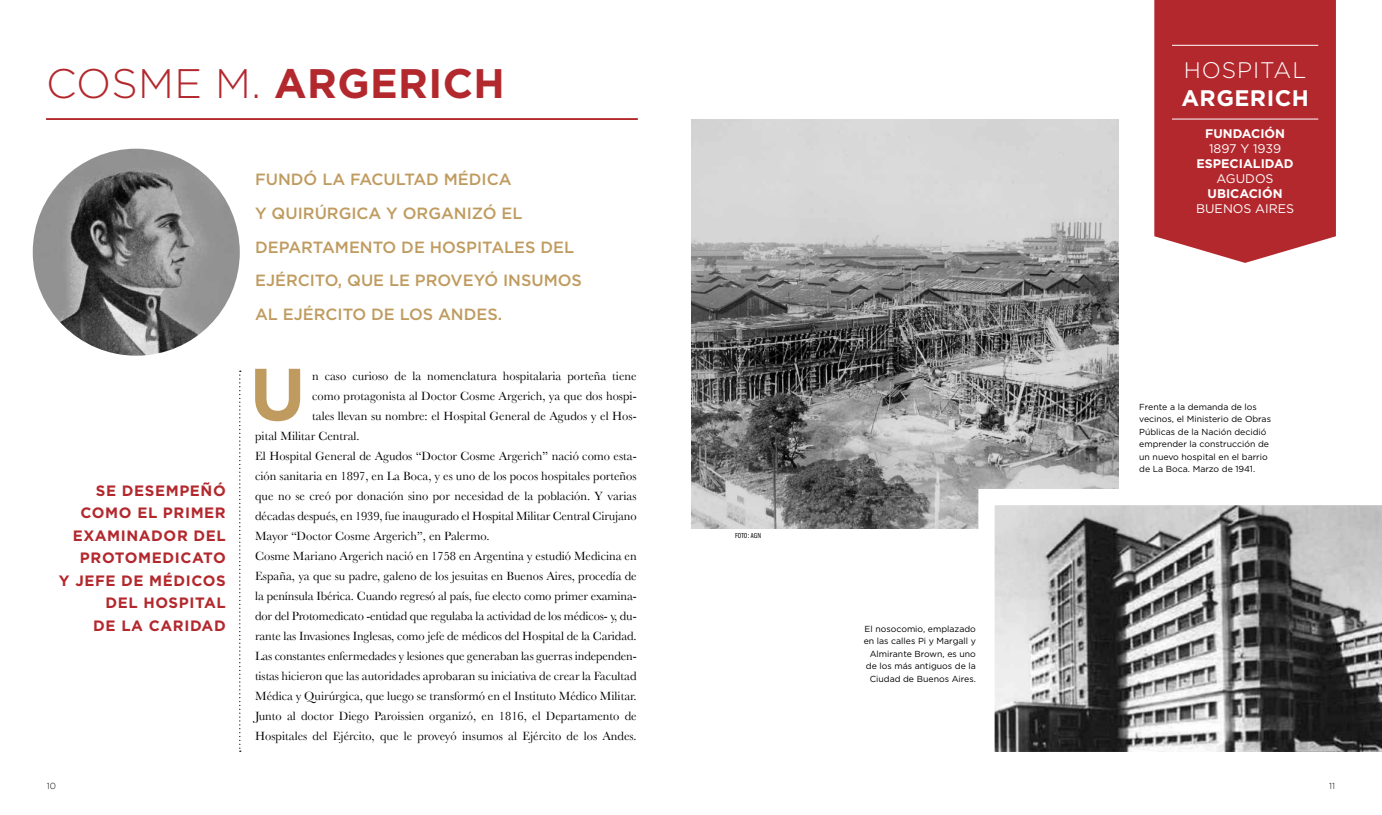
<style>
.page{position:relative;width:1382px;height:815px;background:#fff}
.page>*{position:absolute;margin:0;border:0;box-sizing:border-box;transform-origin:0 0}
.t1{font:700 73.88px "Gotham";color:#bf9b5f}
.t2{font:300 41.25px "Gotham";color:#b3282d}
.t3{font:700 41.25px "Gotham";color:#b3282d}
.t4{font:300 22.5px "Gotham";letter-spacing:.04em;color:#fff}
.t5{font:700 22.5px "Gotham";color:#fff}
.t6{font:500 16.25px/33.8px "Gotham";color:#bf9b5f}
.t7{font:700 15px/22.5px "Gotham";letter-spacing:.04em;color:#b3282d;text-align:right}
.t8{font:12.5px "Baskerville";color:#000}
.t9{font:700 12.5px "Gotham";color:#fff}
.t10{font:12.5px "Gotham";letter-spacing:-.005em;color:#fff}
.t11{font:8.75px/12.5px "Gotham";color:#000}
.t12{font:300 8.75px "Gotham";color:#000}
.t13{font:7.5px "Franklin Gothic Book Cmpr";letter-spacing:.025em;color:#000}
.s1{font-weight:700}
</style>
<div class="page">
<div style="left:1154px;top:0;width:182px;height:263px;background:#b3282d"></div>
<img style="left:691px;top:119px;width:428px;height:410px">
<img style="left:33px;top:149px;width:207px;height:207px;border-radius:104px">
<hr style="left:1172px;top:119px;width:146px;height:1px;background:#fff">
<hr style="left:1172px;top:45px;width:146px;height:1px;background:#fff">
<svg style="left:978px;top:489px;width:404px;height:263px"></svg>
<svg style="left:239px;top:371px;width:2px;height:381px"></svg>
<hr style="left:46px;top:118px;width:592px;height:2px;background:#b3282d">
<h2 class="t2" style="left:46px;top:58px;width:288px">COSME M. <span class="s1">ARGERI</span></h2>
<h2 class="t3" style="left:443px;top:58px;width:57px">CH</h2>
<p class="t7" style="left:59px;top:479px;width:168px">SE DESEMPEÑÓ<br>COMO EL PRIM ER<br>EXAM INADOR DEL<br>PROTOM EDICATO<br>Y JEFE DE M ÉDICOS<br>DEL HOSPITAL<br>DE LA CARIDAD</p>
<h3 class="t6" style="left:255px;top:162px;width:328px">FUNDÓ LA FACULTAD M ÉDICA<br>Y QUIRÚRGICA Y ORGANIZÓ EL<br>DEPARTAMENTO DE HOSPITALES DEL<br>EJÉRCITO, QUE LE PROVEYÓ INSUMOS<br>AL EJÉRCITO DE LOS ANDES.</h3>
<h1 class="t1" style="left:250px;top:350px;width:47px">U</h1>
<p class="t8" style="left:312px;top:369px;width:326px">n caso curioso de la nomenclatura hospitalaria porteña tiene</p>
<p class="t8" style="left:312px;top:389px;width:326px">como protagonista al Doctor Cosme Argerich, ya que dos hospi-</p>
<p class="t8" style="left:312px;top:409px;width:326px">tales llevan su nombre: el Hospital General de Agudos y el Hos-</p>
<p class="t8" style="left:255px;top:429px;width:106px">pital Militar Central.</p>
<p class="t8" style="left:255px;top:449px;width:383px">El Hospital General de Agudos “Doctor Cosme Argerich” nació como esta-</p>
<p class="t8" style="left:255px;top:469px;width:383px">ción sanitaria en 1897, en La Boca, y es uno de los pocos hospitales porteños</p>
<p class="t8" style="left:255px;top:489px;width:383px">que no se creó por donación sino por necesidad de la población. Y varias</p>
<p class="t8" style="left:255px;top:509px;width:383px">décadas después, en 1939, fue inaugurado el Hospital Militar Central Cirujano</p>
<p class="t8" style="left:255px;top:529px;width:236px">Mayor “Doctor Cosme Argerich”, en Palermo.</p>
<p class="t8" style="left:255px;top:549px;width:383px">Cosme Mariano Argerich nació en 1758 en Argentina y estudió Medicina en</p>
<p class="t8" style="left:255px;top:569px;width:383px">España, ya que su padre, galeno de los jesuitas en Buenos Aires, procedía de</p>
<p class="t8" style="left:255px;top:589px;width:383px">la península Ibérica. Cuando regresó al país, fue electo como primer examina-</p>
<p class="t8" style="left:255px;top:609px;width:383px">dor del Protomedicato -entidad que regulaba la actividad de los médicos- y, du-</p>
<p class="t8" style="left:255px;top:629px;width:383px">rante las Invasiones Inglesas, como jefe de médicos del Hospital de la Caridad.</p>
<p class="t8" style="left:255px;top:649px;width:383px">Las constantes enfermedades y lesiones que generaban las guerras independen-</p>
<p class="t8" style="left:255px;top:669px;width:383px">tistas hicieron que las autoridades aprobaran su iniciativa de crear la Facultad</p>
<p class="t8" style="left:255px;top:689px;width:383px">Médica y Quirúrgica, que luego se transformó en el Instituto Médico Militar.</p>
<p class="t8" style="left:255px;top:709px;width:383px">Junto al doctor Diego Paroissien organizó, en 1816, el Departamento de</p>
<p class="t8" style="left:255px;top:729px;width:383px">Hospitales del Ejército, que le proveyó insumos al Ejército de los Andes.</p>
<p class="t13" style="left:735px;top:532px;width:27px">FOTO: AGN</p>
<p class="t11" style="left:864px;top:622px;width:114px;text-align:right">El nosocomio, emplazado en las calles Pi y Margall y<br>Almirante Brown, es uno de los más antiguos de la<br>Ciudad de Buenos Aires.</p>
<h3 class="t4" style="left:1184px;top:57px;width:124px">HOSPITAL</h3>
<h3 class="t5" style="left:1181px;top:84px;width:34px">ARGERI</h3>
<h3 class="t5" style="left:1275px;top:84px;width:32px">CH</h3>
<p class="t9" style="left:1205px;top:126px;width:81px">FUNDACIÓN</p>
<p class="t10" style="left:1209px;top:141px;width:74px">1897 Y 1939</p>
<p class="t9" style="left:1196px;top:156px;width:99px">ESPECIALIDAD</p>
<p class="t10" style="left:1217px;top:171px;width:11px">AGUDOS</p>
<p class="t9" style="left:1207px;top:186px;width:33px">UBICAC</p>
<p class="t9" style="left:1258px;top:186px;width:26px">IÓN</p>
<p class="t10" style="left:1196px;top:201px;width:10px">BUENOS</p>
<p class="t10" style="left:1255px;top:201px;width:9px">AIRES</p>
<p class="t11" style="left:1139px;top:400px;width:133px">Frente a la demanda de los vecinos, el M inisterio de Obras<br>Públicas de la Nación decidió emprender la construcción de un nuevo hospital en el barrio de La Boca. M arzo de 1941.</p>
<p class="t12" style="left:47px;top:782px;width:11px">10</p>
<p class="t12" style="left:1329px;top:782px;width:7px">11</p>
</div>
